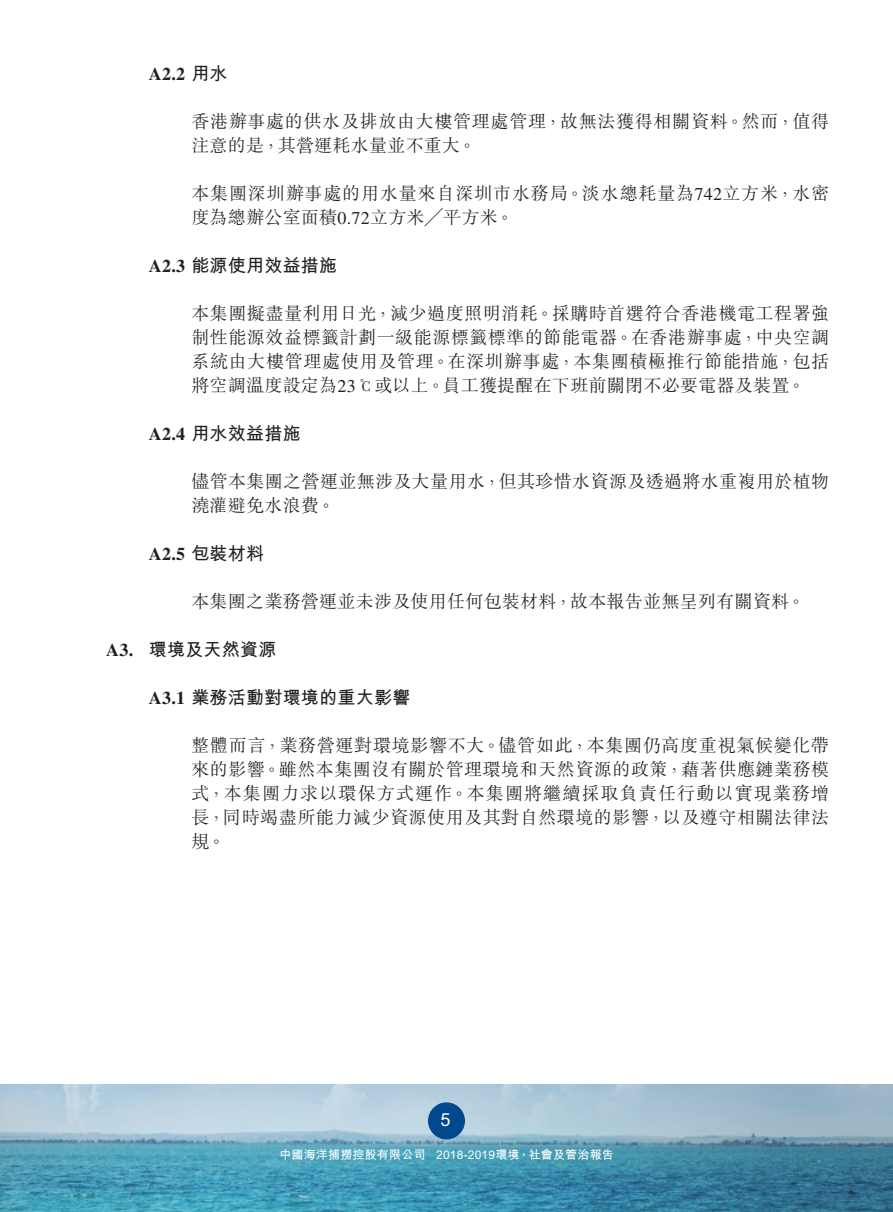
<style>
.page{position:relative;width:893px;height:1212px;background:#fff}
.page>*{position:absolute;margin:0;border:0;box-sizing:border-box;transform-origin:0 0}
.t1{font:18px/24px "M Sung HK Light E Ten B5 H";letter-spacing:.02em;color:#231f20;text-align:justify}
.t2{font:18px/24px "M Sung HK Light E Ten B5 H";letter-spacing:.05em;color:#231f20}
.t3{font:18px/24px "M Sung HK Light E Ten B5 H";letter-spacing:.04em;color:#231f20}
.t4{font:18px "M Hei HK Bold E Ten B5 H";letter-spacing:.015em;color:#231f20}
.t5{font:700 18px "Times LT Std";color:#231f20}
.t6{font:18px "M Hei HK Bold E Ten B5 H";color:#fff}
.t7{font:12px "M Hei HK Bold E Ten B5 H";letter-spacing:.015em;color:#fff}
.s1{font-family:"M Hei HK Bold E Ten B5 H";font-weight:400}
.s2{font-family:"Times LT Std"}
.s3{font-family:"Times LT Std";font-weight:700}
</style>
<div class="page">
<img style="left:0;top:1084px;width:893px;height:128px">
<div style="left:428px;top:1102px;width:37px;height:37px;background:#01498e;border-radius:50%"></div>
<p class="t5" style="left:149px;top:63px;width:80px">A2.2 <span class="s1">用水</span></p>
<p class="t3" style="left:191px;top:112px;width:639px">香港辦事處的供水及排放由大樓管理處管理，故無法獲得相關資料。然而，值得注意的是，其營運耗水量並不重大。</p>
<p class="t2" style="left:191px;top:184px;width:639px">本集團深圳辦事處的用水量來自深圳市水務局。淡水總耗量為<span class="s2">742</span>立方米，水密度為總辦公室面積<span class="s2">0.72</span>立方米╱平方米。</p>
<p class="t4" style="left:149px;top:258px;width:190px"><span class="s3">A2.3</span> 能源使用效益措施</p>
<p class="t1" style="left:191px;top:304px;width:639px">本集團擬盡量利用日光，減少過度照明消耗。採購時首選符合香港機電工程署強制性能源效益標籤計劃一級能源標籤標準的節能電器。在香港辦事處，中央空調系統由大樓管理處使用及管理。在深圳辦事處，本集團積極推行節能措施，包括將空調溫度設定為<span class="s2">23</span>℃或以上。員工獲提醒在下班前關閉不必要電器及裝置。</p>
<p class="t4" style="left:149px;top:426px;width:153px"><span class="s3">A2.4</span> 用水效益措施</p>
<p class="t1" style="left:191px;top:472px;width:639px">儘管本集團之營運並無涉及大量用水，但其珍惜水資源及透過將水重複用於植物澆灌避免水浪費。</p>
<p class="t5" style="left:149px;top:543px;width:117px">A2.5 <span class="s1">包裝材料</span></p>
<p class="t1" style="left:191px;top:592px;width:615px">本集團之業務營運並未涉及使用任何包裝材料，故本報告並無呈列有關資料。</p>
<p class="t4" style="left:106px;top:642px;width:172px"><span class="s3">A3.</span> 環境及天然資源</p>
<p class="t4" style="left:149px;top:690px;width:263px"><span class="s3">A3.1</span> 業務活動對環境的重大影響</p>
<p class="t1" style="left:191px;top:736px;width:639px">整體而言，業務營運對環境影響不大。儘管如此，本集團仍高度重視氣候變化帶來的影響。雖然本集團沒有關於管理環境和天然資源的政策，藉著供應鏈業務模式，本集團力求以環保方式運作。本集團將繼續採取負責任行動以實現業務增長，同時竭盡所能力減少資源使用及其對自然環境的影響，以及遵守相關法律法規。</p>
<p class="t6" style="left:441px;top:1112px;width:12px">5</p>
<p class="t7" style="left:279px;top:1150px;width:336px">中國海洋捕撈控股有限公司 2018-2019環境，社會及管治報告</p>
</div>
